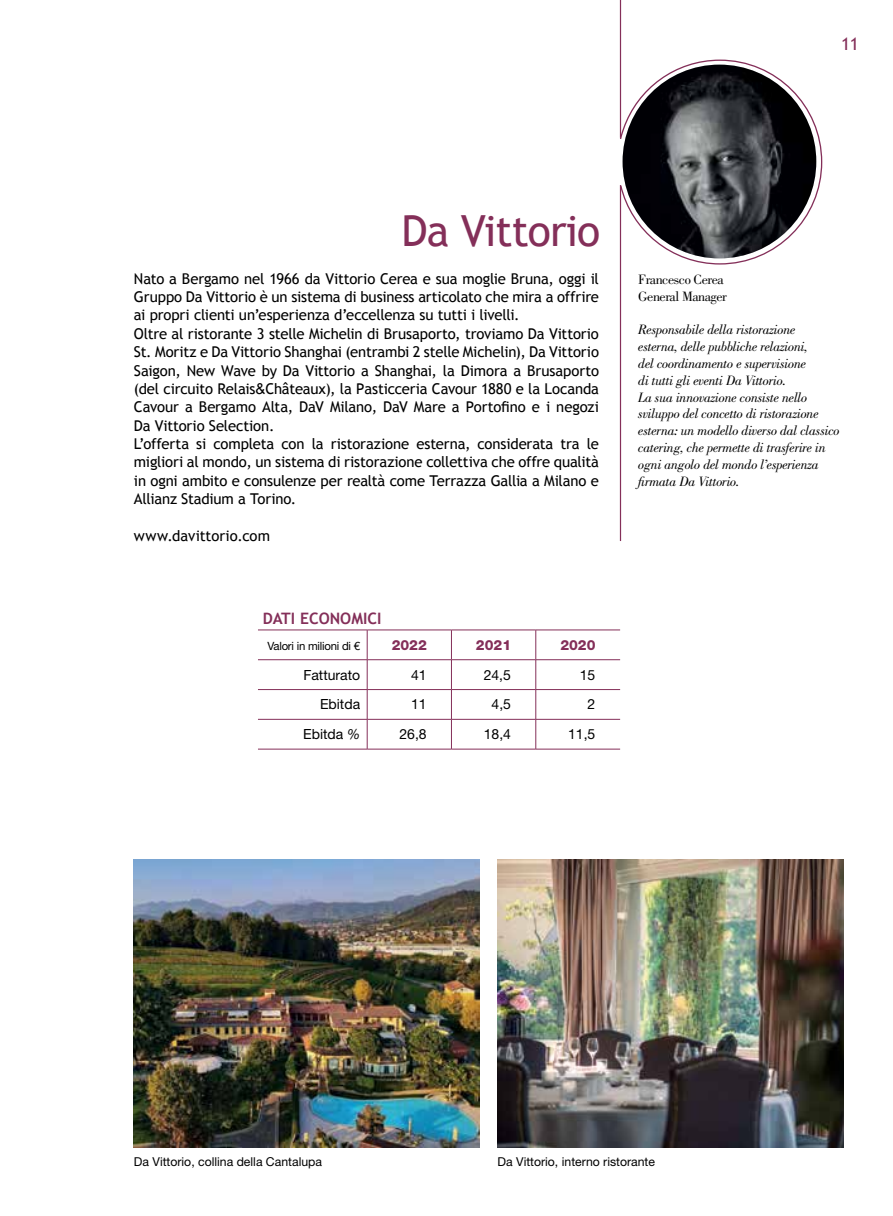
<style>
.page{position:relative;width:893px;height:1216px;background:#fff}
.page>*{position:absolute;margin:0;border:0;box-sizing:border-box;transform-origin:0 0}
.t1{font:42.88px "Trebuchet MS";letter-spacing:-.02em;color:#842f59}
.t2{font:17.5px "Trebuchet MS";color:#842f59}
.t3{font:700 15.75px "Trebuchet MS";color:#842f59}
.t4{font:14.88px/18.4px "Trebuchet MS";letter-spacing:-.01em;color:#000}
.t5{font:italic 14px/16.8px "Bodoni Std";letter-spacing:-.02em;color:#000}
.t6{font:14px "Helvetica Neue LT Std";color:#000}
.t7{font:14px/16.8px "Bodoni Std";letter-spacing:-.03em;color:#000}
.t8{font:800 14px "Helvetica Neue LT Std";color:#842f59}
.t9{font:12.25px "Helvetica Neue LT Std";color:#000}
.t10{font:11.38px "Helvetica Neue LT Std";letter-spacing:-.02em;color:#000}
.s1{font-family:"Arial"}
.s2{font-style:italic}
</style>
<div class="page">
<svg style="left:619px;top:59px;width:204px;height:206px"></svg>
<hr style="left:620px;top:0;width:1px;height:138px;background:#842f59">
<img style="left:623px;top:65px;width:193px;height:193px;border-radius:97px">
<hr style="left:620px;top:185px;width:1px;height:356px;background:#842f59">
<img style="left:134px;top:859px;width:346px;height:288px">
<hr style="left:258px;top:629px;width:109px;height:1px;background:#842f59">
<hr style="left:367px;top:629px;width:84px;height:1px;background:#842f59">
<hr style="left:451px;top:629px;width:85px;height:1px;background:#842f59">
<hr style="left:536px;top:629px;width:84px;height:1px;background:#842f59">
<hr style="left:258px;top:659px;width:109px;height:1px;background:#842f59">
<svg style="left:367px;top:630px;width:1px;height:59px"></svg>
<svg style="left:451px;top:630px;width:1px;height:59px"></svg>
<hr style="left:367px;top:659px;width:84px;height:1px;background:#842f59">
<hr style="left:451px;top:659px;width:85px;height:1px;background:#842f59">
<svg style="left:535px;top:630px;width:1px;height:59px"></svg>
<hr style="left:536px;top:659px;width:84px;height:1px;background:#842f59">
<hr style="left:258px;top:689px;width:109px;height:1px;background:#842f59">
<hr style="left:258px;top:719px;width:109px;height:1px;background:#842f59">
<hr style="left:258px;top:748px;width:109px;height:1px;background:#842f59">
<hr style="left:367px;top:689px;width:1px;height:30px;background:#842f59">
<hr style="left:451px;top:689px;width:1px;height:30px;background:#842f59">
<hr style="left:367px;top:719px;width:1px;height:30px;background:#842f59">
<hr style="left:451px;top:719px;width:1px;height:30px;background:#842f59">
<hr style="left:367px;top:689px;width:84px;height:1px;background:#842f59">
<hr style="left:451px;top:689px;width:85px;height:1px;background:#842f59">
<hr style="left:367px;top:719px;width:84px;height:1px;background:#842f59">
<hr style="left:451px;top:719px;width:85px;height:1px;background:#842f59">
<hr style="left:367px;top:748px;width:84px;height:1px;background:#842f59">
<hr style="left:451px;top:748px;width:85px;height:1px;background:#842f59">
<hr style="left:535px;top:689px;width:1px;height:30px;background:#842f59">
<hr style="left:535px;top:719px;width:1px;height:30px;background:#842f59">
<hr style="left:536px;top:689px;width:84px;height:1px;background:#842f59">
<hr style="left:536px;top:719px;width:84px;height:1px;background:#842f59">
<hr style="left:536px;top:748px;width:84px;height:1px;background:#842f59">
<img style="left:498px;top:859px;width:345px;height:288px">
<p class="t2" style="left:841px;top:34px;width:19px">11</p>
<h1 class="t1" style="left:402px;top:206px;width:200px">Da Vittorio</h1>
<p class="t4" style="left:134px;top:269px;width:467px">Nato a Bergamo nel 1966 da Vittorio Cerea e sua moglie Bruna, oggi il Gruppo Da Vittorio è un sistema di business articolato che mira a offrire ai propri clienti un’esperienza d’eccellenza su tutti i livelli.<br>Oltre al ristorante 3 stelle Michelin di Brusaporto, troviamo Da Vittorio St. Moritz e Da Vittorio Shanghai (entrambi 2 stelle Michelin), Da Vittorio Saigon, New Wave by Da Vittorio a Shanghai, la Dimora a Brusaporto (del circuito Relais<span class="s1">&amp;</span>Châteaux), la Pasticceria Cavour 1880 e la Locanda Cavour a Bergamo Alta, DaV Milano, DaV Mare a Portofino e i negozi Da Vittorio Selection.<br>L’offerta si completa con la ristorazione esterna, considerata tra le migliori al mondo, un sistema di ristorazione collettiva che offre qualità in ogni ambito e consulenze per realtà come Terrazza Gallia a Milano e Allianz Stadium a Torino.</p>
<p class="t4" style="left:134px;top:526px;width:138px">www.davittorio.com</p>
<p class="t3" style="left:263px;top:609px;width:120px">DATI ECONOMICI</p>
<p class="t10" style="left:267px;top:639px;width:94px">Valori in milioni di €</p>
<p class="t8" style="left:392px;top:636px;width:37px">2022</p>
<p class="t8" style="left:476px;top:636px;width:37px">2021</p>
<p class="t8" style="left:560px;top:636px;width:37px">2020</p>
<p class="t6" style="left:303px;top:666px;width:58px">Fatturato</p>
<p class="t6" style="left:411px;top:666px;width:17px">41</p>
<p class="t6" style="left:484px;top:666px;width:29px">24,5</p>
<p class="t6" style="left:580px;top:666px;width:17px">15</p>
<p class="t6" style="left:320px;top:696px;width:42px">Ebitda</p>
<p class="t6" style="left:411px;top:696px;width:17px">11</p>
<p class="t6" style="left:492px;top:696px;width:21px">4,5</p>
<p class="t6" style="left:588px;top:696px;width:9px">2</p>
<p class="t6" style="left:303px;top:726px;width:59px">Ebitda <span class="s2">%</span></p>
<p class="t6" style="left:399px;top:726px;width:29px">26,8</p>
<p class="t6" style="left:484px;top:726px;width:29px">18,4</p>
<p class="t6" style="left:568px;top:726px;width:29px">11,5</p>
<p class="t7" style="left:638px;top:271px;width:90px">Francesco Cerea<br>General Manager</p>
<p class="t5" style="left:638px;top:321px;width:203px">Responsabile della ristorazione<br>esterna, delle pubbliche relazioni,<br>del coordinamento e supervisione<br>di tutti gli eventi Da Vittorio.<br>La sua innovazione consiste nello sviluppo del concetto di ristorazione esterna: un modello diverso dal classico catering, che permette di trasferire in ogni angolo del mondo l’esperienza firmata Da Vittorio.</p>
<p class="t9" style="left:134px;top:1154px;width:190px">Da Vittorio, collina della Cantalupa</p>
<p class="t9" style="left:498px;top:1154px;width:159px">Da Vittorio, interno ristorante</p>
</div>
